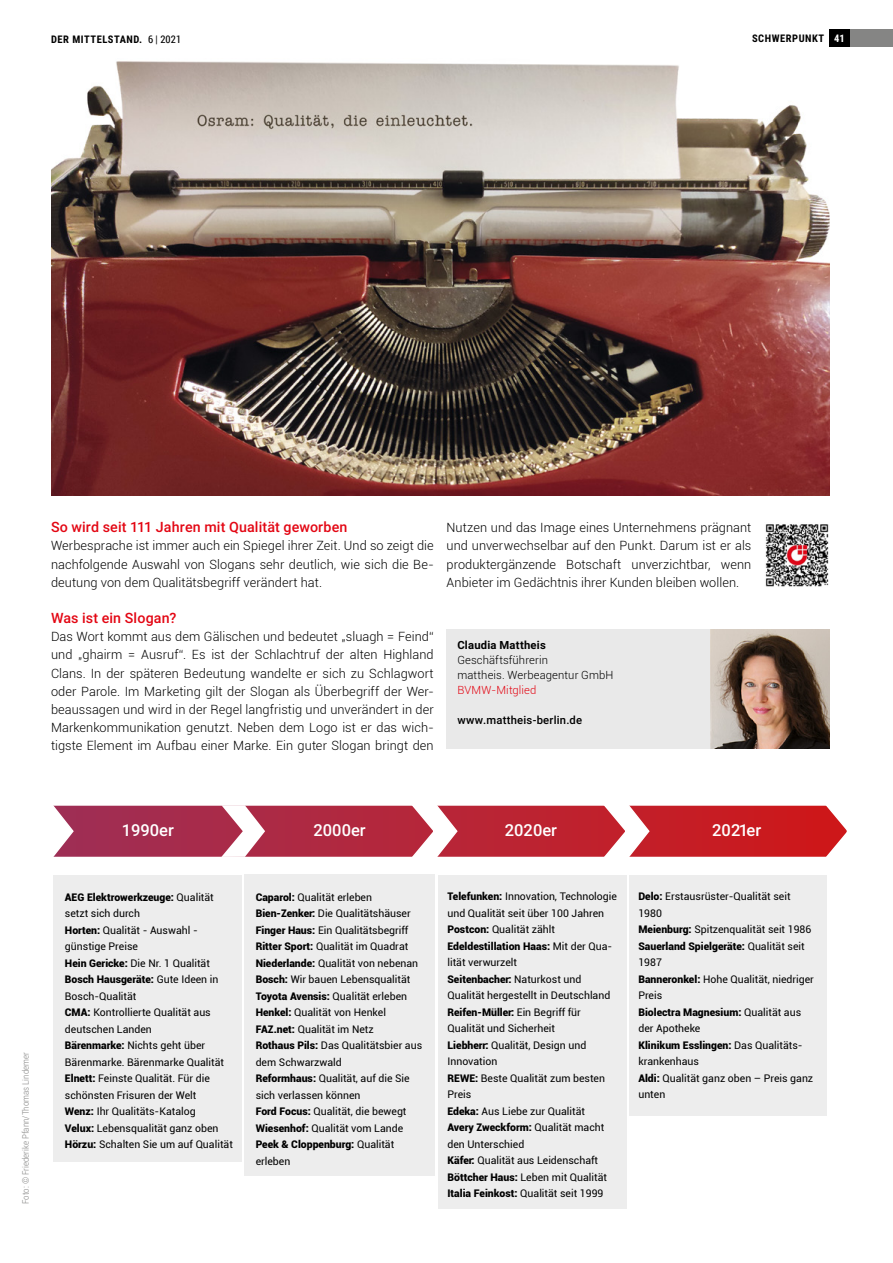
<style>
.page{position:relative;width:893px;height:1263px;background:#fff}
.page>*{position:absolute;margin:0;border:0;box-sizing:border-box;transform-origin:0 0}
.t1{font:500 16.5px "Roboto";color:#fff}
.t2{font:500 14.25px "Roboto";letter-spacing:.01em;color:#e30613}
.t3{font:300 12.75px/18.1px "Roboto";letter-spacing:.005em;color:#000;text-align:justify}
.t4{font:300 11.25px/15px "Roboto";letter-spacing:.01em;color:#000}
.t5{font:500 11.25px "Roboto";letter-spacing:.02em;color:#000}
.t6{font:700 11.25px "Roboto";letter-spacing:.02em;color:#000}
.t7{font:300 11.25px "Roboto";letter-spacing:.01em;color:#e30613}
.t8{font:10.5px/16.5px "Roboto";color:#000}
.t9{font:700 10.5px "Roboto Condensed";letter-spacing:.05em;color:#000}
.t10{font:300 9px "Roboto Condensed";color:#858584}
.s1{font-weight:400}
.s2{color:#fff}
.s3{font-weight:900}
</style>
<div class="page">
<div style="left:446px;top:630px;width:264px;height:119px;background:#e9e9e9"></div>
<img style="left:710px;top:630px;width:119px;height:119px">
<img style="left:765px;top:524px;width:64px;height:63px">
<div style="left:629px;top:875px;width:197px;height:240px;background:#ededed"></div>
<div style="left:438px;top:875px;width:188px;height:333px;background:#ededed"></div>
<div style="left:245px;top:875px;width:190px;height:301px;background:#ededed"></div>
<div style="left:53px;top:875px;width:189px;height:287px;background:#ededed"></div>
<svg style="left:53px;top:805px;width:794px;height:52px;background:#c04151"></svg>
<img style="left:51px;top:61px;width:778px;height:435px">
<div style="left:850px;top:30px;width:43px;height:17px;background:#858584"></div>
<div style="left:829px;top:30px;width:21px;height:17px;background:#000"></div>
<p class="t9" style="left:51px;top:31px;width:132px">DER MITTELSTAND. <span class="s1">6 | 2021</span></p>
<p class="t9" style="left:752px;top:31px;width:94px">SCHWERPUNKT <span class="s2">41</span></p>
<h2 class="t2" style="left:51px;top:517px;width:298px">So wird seit 111 Jahren mit Qualität geworben</h2>
<p class="t3" style="left:51px;top:536px;width:384px">Werbesprache ist immer auch ein Spiegel ihrer Zeit. Und so zeigt die nachfolgende Auswahl von Slogans sehr deutlich, wie sich die Be&shy;deutung von dem Qualitätsbegriff verändert hat.</p>
<h2 class="t2" style="left:51px;top:608px;width:127px">Was ist ein Slogan?</h2>
<p class="t3" style="left:51px;top:627px;width:384px">Das Wort kommt aus dem Gälischen und bedeutet „sluagh = Feind“ und „ghairm = Ausruf“. Es ist der Schlachtruf der alten Highland Clans. In der späteren Bedeutung wandelte er sich zu Schlagwort oder Parole. Im Marketing gilt der Slogan als Überbegriff der Wer&shy;beaussagen und wird in der Regel langfristig und unverändert in der Markenkommunikation genutzt. Neben dem Logo ist er das wich&shy;tigste Element im Aufbau einer Marke. Ein guter Slogan bringt den</p>
<p class="t3" style="left:446px;top:518px;width:306px">Nutzen und das Image eines Unternehmens prägnant und unverwechselbar auf den Punkt. Darum ist er als produktergänzende Botschaft unverzichtbar, wenn Anbieter im Gedächtnis ihrer Kunden bleiben wollen.</p>
<p class="t6" style="left:457px;top:637px;width:90px">Claudia Mattheis</p>
<p class="t4" style="left:457px;top:652px;width:158px">Geschäftsführerin<br>mattheis. Werbeagentur GmbH</p>
<p class="t7" style="left:457px;top:682px;width:81px">BVMW-Mitglied</p>
<p class="t5" style="left:457px;top:712px;width:126px">www.mattheis-berlin.de</p>
<p class="t10" style="left:19px;top:1204px;width:153px;rotate:-90deg">Foto: © Friederike Pfann/Thomas Lindemer</p>
<h1 class="t1" style="left:122px;top:819px;width:54px">1990er</h1>
<h1 class="t1" style="left:314px;top:818px;width:54px">2000er</h1>
<h1 class="t1" style="left:505px;top:819px;width:54px">2020er</h1>
<h1 class="t1" style="left:712px;top:819px;width:50px">2021er</h1>
<p class="t8" style="left:65px;top:888px;width:169px"><span class="s3">AEG Elektrowerkzeuge:</span> Qualität setzt sich durch<br><span class="s3">Horten:</span> Qualität - Auswahl - günstige Preise<br><span class="s3">Hein Gericke:</span> Die Nr. 1 Qualität<br><span class="s3">Bosch Hausgeräte:</span> Gute Ideen in<br>Bosch-Qualität<br><span class="s3">CMA:</span> Kontrollierte Qualität aus deutschen Landen<br><span class="s3">Bärenmarke:</span> Nichts geht über<br>Bärenmarke. Bärenmarke Qualität<br><span class="s3">Elnett:</span> Feinste Qualität. Für die schönsten Frisuren der Welt<br><span class="s3">Wenz:</span> Ihr Qualitäts-Katalog<br><span class="s3">Velux:</span> Lebensqualität ganz oben<br><span class="s3">Hörzu:</span> Schalten Sie um auf Qualität</p>
<p class="t8" style="left:256px;top:888px;width:168px"><span class="s3">Caparol:</span> Qualität erleben<br><span class="s3">Bien-Zenker:</span> Die Qualitätshäuser<br><span class="s3">Finger Haus:</span> Ein Qualitätsbegriff<br><span class="s3">Ritter Sport:</span> Qualität im Quadrat<br><span class="s3">Niederlande:</span> Qualität von nebenan<br><span class="s3">Bosch:</span> Wir bauen Lebensqualität<br><span class="s3">Toyota Avensis:</span> Qualität erleben<br><span class="s3">Henkel:</span> Qualität von Henkel<br><span class="s3">FAZ.net:</span> Qualität im Netz<br><span class="s3">Rothaus Pils:</span> Das Qualitätsbier aus dem Schwarzwald<br><span class="s3">Reformhaus:</span> Qualität, auf die Sie sich verlassen können<br><span class="s3">Ford Focus:</span> Qualität, die bewegt<br><span class="s3">Wiesenhof:</span> Qualität vom Lande<br><span class="s3">Peek &amp; Cloppenburg:</span> Qualität erleben</p>
<p class="t8" style="left:447px;top:888px;width:171px"><span class="s3">Telefunken:</span> Innovation, Technologie und Qualität seit über 100 Jahren<br><span class="s3">Postcon:</span> Qualität zählt<br><span class="s3">Edeldestillation Haas:</span> Mit der Qua&shy;lität verwurzelt<br><span class="s3">Seitenbacher:</span> Naturkost und<br>Qualität hergestellt in Deutschland<br><span class="s3">Reifen-Müller:</span> Ein Begriff für<br>Qualität und Sicherheit<br><span class="s3">Liebherr:</span> Qualität, Design und<br>Innovation<br><span class="s3">REWE:</span> Beste Qualität zum besten<br>Preis<br><span class="s3">Edeka:</span> Aus Liebe zur Qualität<br><span class="s3">Avery Zweckform:</span> Qualität macht den Unterschied<br><span class="s3">Käfer:</span> Qualität aus Leidenschaft<br><span class="s3">Böttcher Haus:</span> Leben mit Qualität<br><span class="s3">Italia Feinkost:</span> Qualität seit 1999</p>
<p class="t8" style="left:638px;top:888px;width:177px"><span class="s3">Delo:</span> Erstausrüster-Qualität seit<br>1980<br><span class="s3">Meienburg:</span> Spitzenqualität seit 1986<br><span class="s3">Sauerland Spielgeräte:</span> Qualität seit<br>1987<br><span class="s3">Banneronkel:</span> Hohe Qualität, niedriger<br>Preis<br><span class="s3">Biolectra Magnesium:</span> Qualität aus der Apotheke<br><span class="s3">Klinikum Esslingen:</span> Das Qualitäts&shy;krankenhaus<br><span class="s3">Aldi:</span> Qualität ganz oben – Preis ganz unten</p>
</div>
